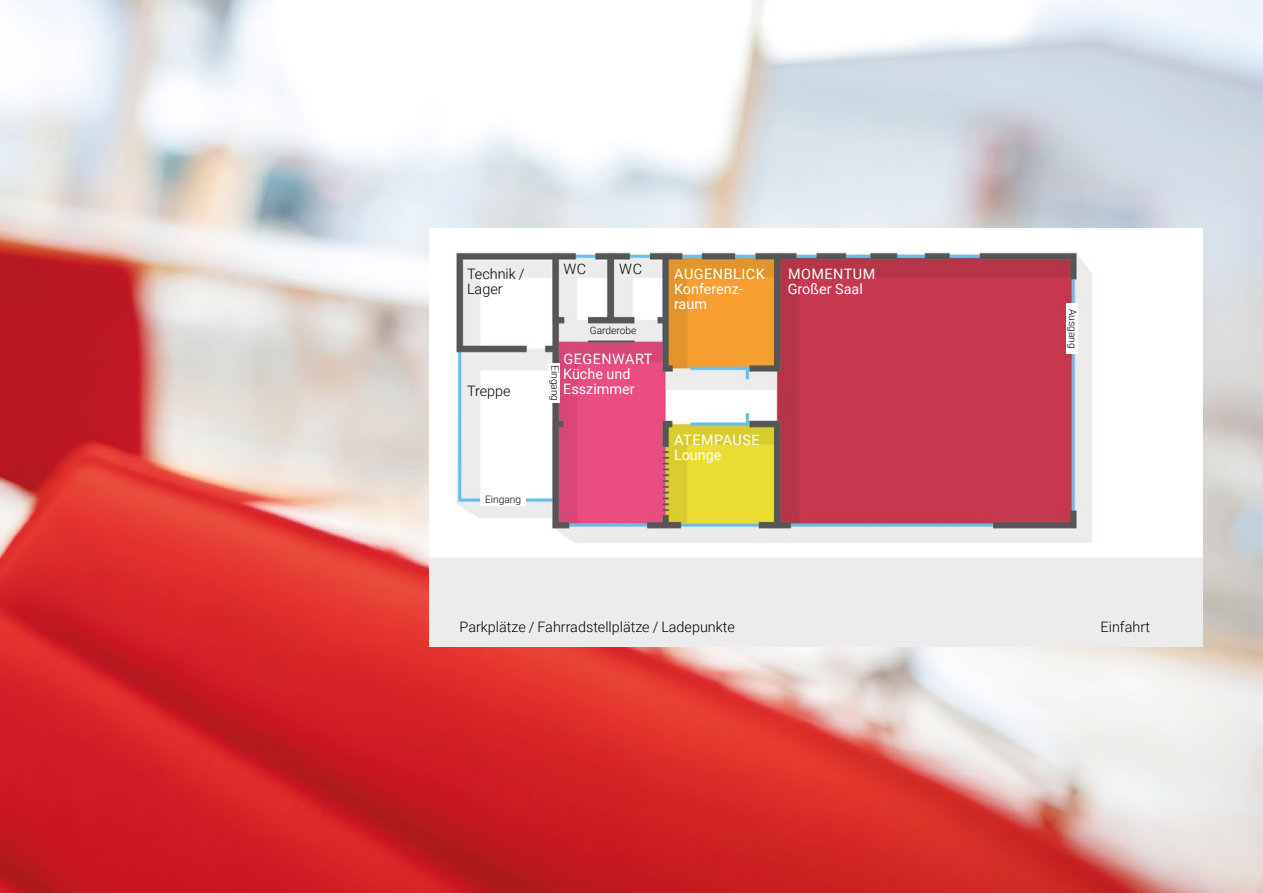
<style>
.page{position:relative;width:1263px;height:893px;background:#fff}
.page>*{position:absolute;margin:0;border:0;box-sizing:border-box;transform-origin:0 0}
.t1{font:14.4px/15px "Roboto";color:#fff}
.t2{font:300 14.4px/15px "Roboto";color:#000}
.t3{font:300 10.2px "Roboto";color:#000}
</style>
<div class="page">
<img style="left:0;top:0;width:1263px;height:893px">
<img style="left:430px;top:228px;width:773px;height:419px">
<div style="left:480px;top:494px;width:46px;height:12px;background:#fff"></div>
<div style="left:548px;top:363px;width:12px;height:40px;background:#fff"></div>
<div style="left:1066px;top:303px;width:12px;height:51px;background:#fff"></div>
<p class="t2" style="left:467px;top:266px;width:59px">Technik /<br>Lager</p>
<p class="t2" style="left:467px;top:382px;width:45px">Treppe</p>
<p class="t3" style="left:485px;top:492px;width:38px">Eingang</p>
<p class="t2" style="left:563px;top:261px;width:24px">WC</p>
<p class="t2" style="left:619px;top:261px;width:24px">WC</p>
<p class="t3" style="left:590px;top:323px;width:48px">Garderobe</p>
<p class="t1" style="left:563px;top:351px;width:91px">GEGENWART<br>Küche und<br>Esszimmer</p>
<p class="t3" style="left:562px;top:365px;width:38px;rotate:90deg">Eingang</p>
<p class="t1" style="left:674px;top:266px;width:92px">AUGENBLICK<br>Konferenz&shy;raum</p>
<p class="t1" style="left:674px;top:432px;width:87px">ATEMPAUSE<br>Lounge</p>
<p class="t1" style="left:788px;top:266px;width:89px">MOMENTUM<br>Großer Saal</p>
<p class="t3" style="left:1080px;top:309px;width:41px;rotate:90deg">Ausgang</p>
<p class="t2" style="left:459px;top:619px;width:277px">Parkplätze / Fahrradstellplätze / Ladepunkte</p>
<p class="t2" style="left:1100px;top:619px;width:51px">Einfahrt</p>
</div>
